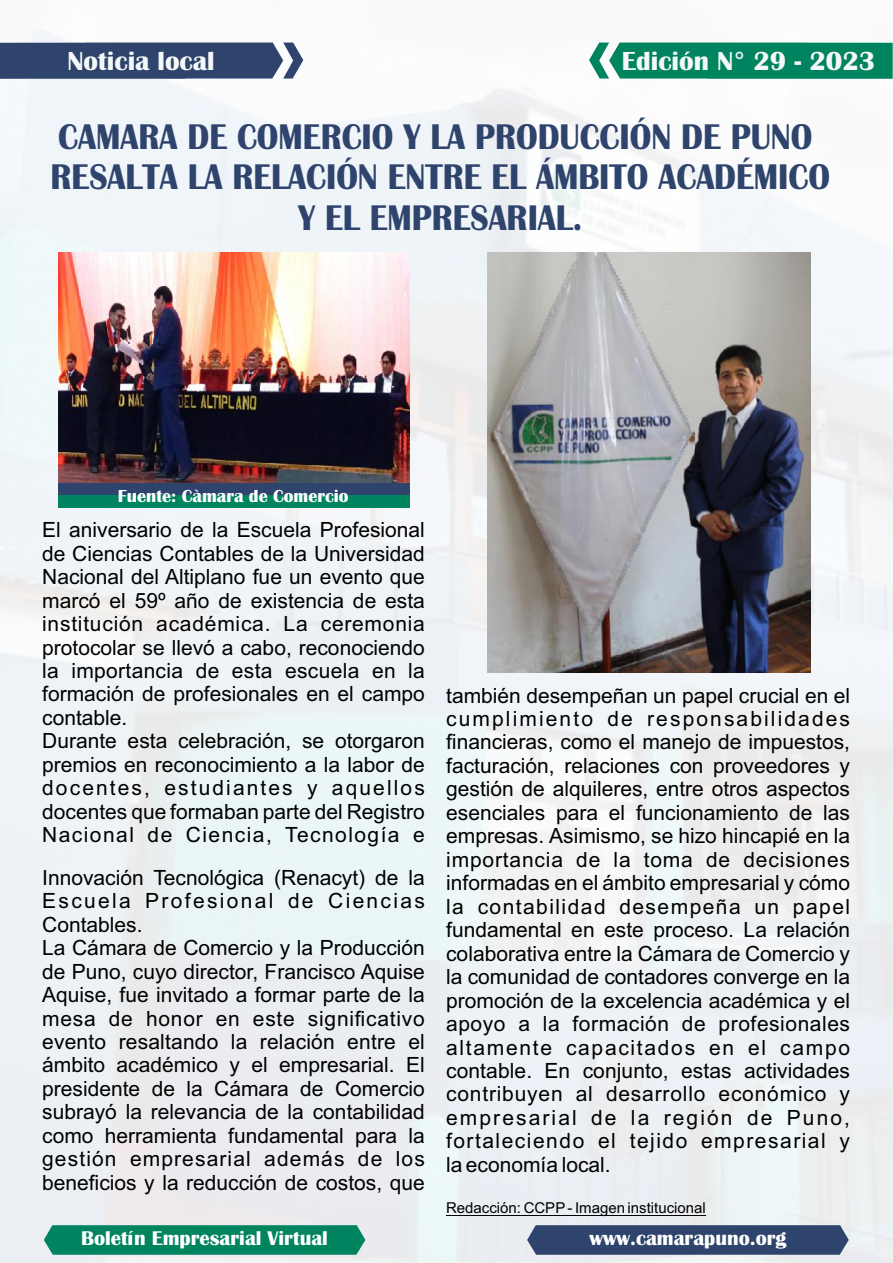
<style>
.page{position:relative;width:893px;height:1263px;background:#fff}
.page>*{position:absolute;margin:0;border:0;box-sizing:border-box;transform-origin:0 0}
.t1{font:700 36.9px/41px "Britannic";color:#2e446d;text-align:center;scale:.9 1}
.t2{font:700 27px "Britannic";color:#f5f8f8}
.t3{font:21px/23.4px "Arial";color:#000}
.t4{font:700 20.55px "Britannic";color:#fff}
.t5{font:700 18px "Britannic";color:#fff}
.t6{font:15px "Arial";color:#000}
</style>
<div class="page">
<img style="left:0;top:29px;width:893px;height:1234px">
<svg style="left:527px;top:1225px;width:322px;height:30px;background:#364b72"></svg>
<svg style="left:44px;top:1225px;width:321px;height:30px;background:#098864"></svg>
<svg style="left:589px;top:43px;width:304px;height:36px;background:#0f8b68"></svg>
<svg style="left:0;top:43px;width:303px;height:36px;background:#394e75"></svg>
<hr style="left:446px;top:1215px;width:260px;height:1px;background:#000">
<img style="left:487px;top:253px;width:323px;height:419px">
<img style="left:58px;top:252px;width:351px;height:231px">
<div style="left:58px;top:483px;width:351px;height:12px;background:#2e446d"></div>
<div style="left:58px;top:495px;width:351px;height:13px;background:#00845f"></div>
<p class="t2" style="left:67px;top:51px;width:149px">Noticia local</p>
<p class="t2" style="left:622px;top:51px;width:255px">Edición N° 29 - 2023</p>
<h1 class="t1" style="left:51px;top:119px;width:868px">CAMARA DE COMERCIO Y LA PRODUCCIÓN DE PUNO<br>RESALTA LA RELACIÓN ENTRE EL ÁMBITO ACADÉMICO<br>Y EL EMPRESARIAL.</h1>
<p class="t5" style="left:118px;top:489px;width:232px">Fuente: Càmara de Comercio</p>
<p class="t3" style="left:42px;top:520px;width:384px">El aniversario de la Escuela Profesional de Ciencias Contables de la Universidad Nacional del Altiplano fue un evento que marcó el 59º año de existencia de esta institución académica. La ceremonia protocolar se llevó a cabo, reconociendo la importancia de esta escuela en la formación de profesionales en el campo contable.<br>Durante esta celebración, se otorgaron premios en reconocimiento a la labor de docentes, estudiantes y aquellos docentes que formaban parte del Registro Nacional de Ciencia, Tecnología e</p>
<p class="t3" style="left:42px;top:868px;width:384px">Innovación Tecnológica (Renacyt) de la Escuela Profesional de Ciencias Contables.<br>La Cámara de Comercio y la Producción de Puno, cuyo director, Francisco Aquise Aquise, fue invitado a formar parte de la mesa de honor en este significativo evento resaltando la relación entre el ámbito académico y el empresarial. El presidente de la Cámara de Comercio subrayó la relevancia de la contabilidad como herramienta fundamental para la gestión empresarial además de los beneficios y la reducción de costos, que</p>
<p class="t3" style="left:446px;top:685px;width:406px;text-align:justify">también desempeñan un papel crucial en el cumplimiento de responsabilidades financieras, como el manejo de impuestos, facturación, relaciones con proveedores y gestión de alquileres, entre otros aspectos esenciales para el funcionamiento de las empresas. Asimismo, se hizo hincapié en la importancia de la toma de decisiones informadas en el ámbito empresarial y cómo la contabilidad desempeña un papel fundamental en este proceso. La relación colaborativa entre la Cámara de Comercio y la comunidad de contadores converge en la promoción de la excelencia académica y el apoyo a la formación de profesionales altamente capacitados en el campo contable. En conjunto, estas actividades contribuyen al desarrollo económico y empresarial de la región de Puno, fortaleciendo el tejido empresarial y la economía local.</p>
<p class="t6" style="left:446px;top:1202px;width:261px">Redacción: CCPP- Imagen institucional</p>
<p class="t4" style="left:81px;top:1231px;width:248px">Boletín Empresarial Virtual</p>
<p class="t4" style="left:589px;top:1230px;width:199px">www.camarapuno.org</p>
</div>
